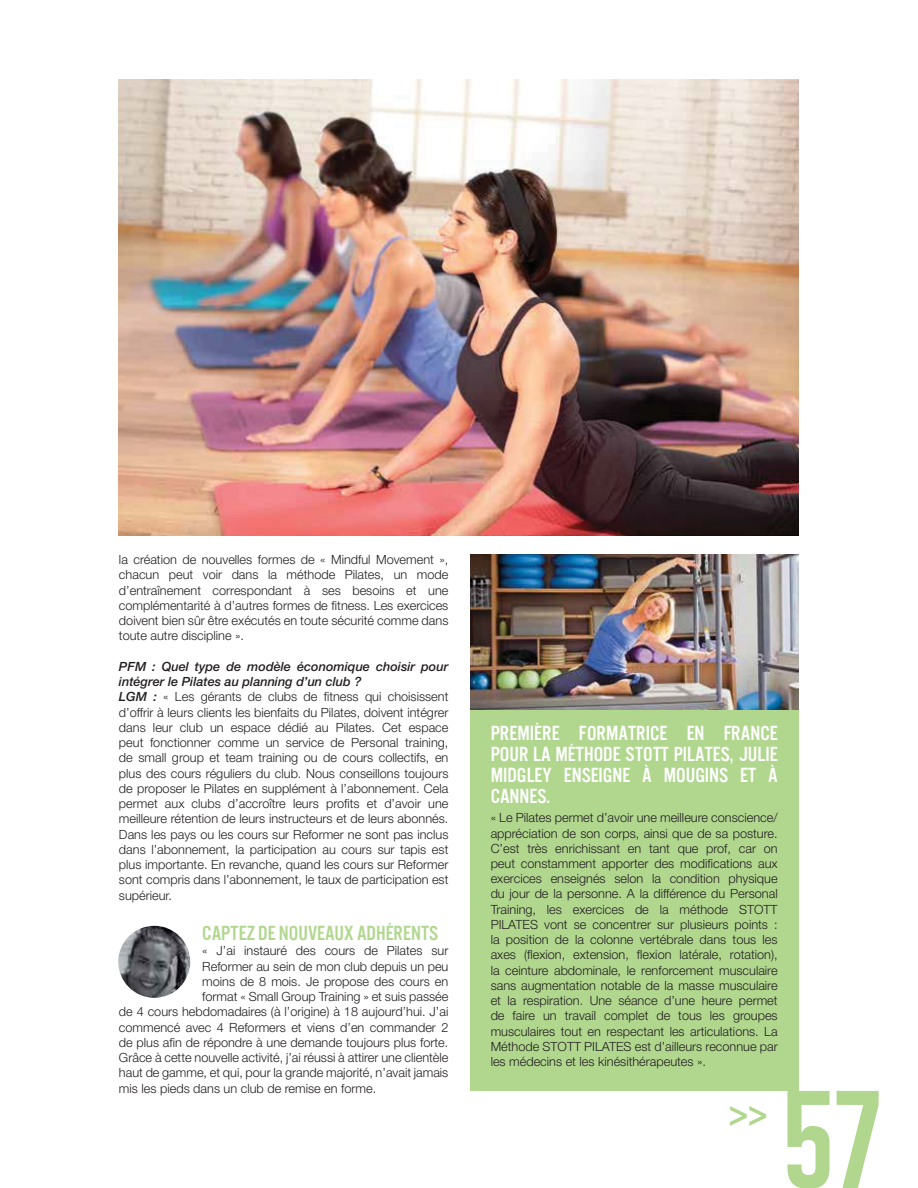
<style>
.page{position:relative;width:918px;height:1188px;background:#fff}
.page>*{position:absolute;margin:0;border:0;box-sizing:border-box;transform-origin:0 0}
.t1{font:143.55px "Algre Sans NC";color:#b1d78f}
.t2{font:38.85px "U.S.101";color:#b1d78f}
.t3{font:21.15px/21.1px "U.S.101";color:#fff;text-align:justify}
.t4{font:21.15px "U.S.101";color:#b1d78f}
.t5{font:300 12.75px/15.3px "Helvetica Neue LT Std";color:#231f20;text-align:justify}
.s1{font-weight:500;font-style:italic}
</style>
<div class="page">
<img style="left:119px;top:80px;width:679px;height:455px">
<div style="left:470px;top:701px;width:328px;height:390px;background:#b1d78f"></div>
<img style="left:470px;top:554px;width:328px;height:156px">
<img style="left:118px;top:926px;width:72px;height:72px;border-radius:50%">
<p class="t5" style="left:119px;top:553px;width:331px">la création de nouvelles formes de « Mindful Movement », chacun peut voir dans la méthode Pilates, un mode d’entraînement correspondant à ses besoins et une complémentarité à d’autres formes de fitness. Les exercices doivent bien sûr être exécutés en toute sécurité comme dans toute autre discipline ».</p>
<p class="t5" style="left:119px;top:660px;width:331px;text-align:left"><span class="s1">PFM : Quel type de modèle économique choisir pour intégrer le Pilates au planning d’un club ?<br>LGM :</span> « Les gérants de clubs de fitness qui choisissent d’offrir à leurs clients les bienfaits du Pilates, doivent intégrer dans leur club un espace dédié au Pilates. Cet espace peut fonctionner comme un service de Personal training, de small group et team training ou de cours collectifs, en plus des cours réguliers du club. Nous conseillons toujours de proposer le Pilates en supplément à l’abonnement. Cela permet aux clubs d’accroître leurs profits et d’avoir une meilleure rétention de leurs instructeurs et de leurs abonnés.<br>Dans les pays ou les cours sur Reformer ne sont pas inclus dans l’abonnement, la participation au cours sur tapis est plus importante. En revanche, quand les cours sur Reformer sont compris dans l’abonnement, le taux de participation est supérieur.</p>
<h3 class="t4" style="left:202px;top:922px;width:237px">CAPTEZ DE NOUVEAUX ADHÉRENTS</h3>
<p class="t5" style="left:202px;top:944px;width:248px">« J’ai instauré des cours de Pilates sur</p>
<p class="t5" style="left:202px;top:960px;width:248px">Reformer au sein de mon club depuis un peu</p>
<p class="t5" style="left:202px;top:975px;width:248px">moins de 8 mois. Je propose des cours en</p>
<p class="t5" style="left:202px;top:990px;width:248px">format « Small Group Training » et suis passée</p>
<p class="t5" style="left:119px;top:1005px;width:331px">de 4 cours hebdomadaires (à l’origine) à 18 aujourd’hui. J’ai</p>
<p class="t5" style="left:119px;top:1021px;width:331px">commencé avec 4 Reformers et viens d’en commander 2</p>
<p class="t5" style="left:119px;top:1036px;width:331px">de plus afin de répondre à une demande toujours plus forte.</p>
<p class="t5" style="left:119px;top:1051px;width:331px">Grâce à cette nouvelle activité, j’ai réussi à attirer une clientèle</p>
<p class="t5" style="left:119px;top:1066px;width:331px">haut de gamme, et qui, pour la grande majorité, n’avait jamais</p>
<p class="t5" style="left:119px;top:1082px;width:259px">mis les pieds dans un club de remise en forme.</p>
<h3 class="t3" style="left:491px;top:722px;width:289px">PREMIÈRE FORMATRICE EN FRANCE POUR LA MÉTHODE STOTT PILATES, JULIE MIDGLEY ENSEIGNE À MOUGINS ET À CANNES.</h3>
<p class="t5" style="left:491px;top:811px;width:289px">« Le Pilates permet d’avoir une meilleure conscience/ appréciation de son corps, ainsi que de sa posture.<br>C’est très enrichissant en tant que prof, car on peut constamment apporter des modifications aux exercices enseignés selon la condition physique du jour de la personne. A la différence du Personal Training, les exercices de la méthode STOTT PILATES vont se concentrer sur plusieurs points : la position de la colonne vertébrale dans tous les axes (flexion, extension, flexion latérale, rotation), la ceinture abdominale, le renforcement musculaire sans augmentation notable de la masse musculaire et la respiration. Une séance d’une heure permet de faire un travail complet de tous les groupes musculaires tout en respectant les articulations. La Méthode STOTT PILATES est d’ailleurs reconnue par les médecins et les kinésithérapeutes ».</p>
<h2 class="t2" style="left:729px;top:1096px;width:40px">&gt;&gt;</h2>
<h1 class="t1" style="left:784px;top:1063px;width:100px">57</h1>
</div>
